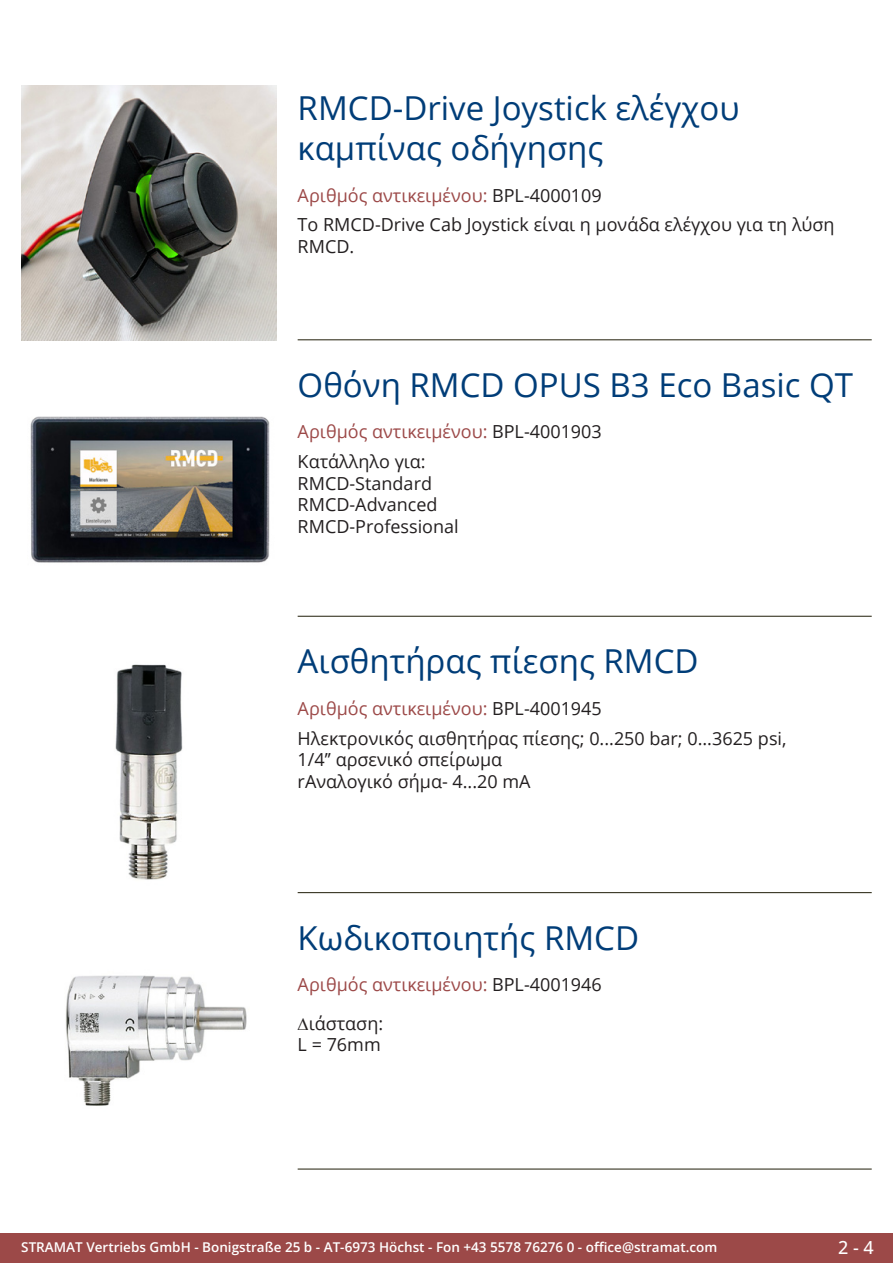
<style>
.page{position:relative;width:893px;height:1263px;background:#fff}
.page>*{position:absolute;margin:0;border:0;box-sizing:border-box;transform-origin:0 0}
.Produkttitel{font:33px/39.6px "Open Sans";color:#003d78}
.Beschreibung_Text{font:18px/21.6px "Open Sans";color:#231f20}
.TechDaten_Überschrif{font:18px "Open Sans";color:#9c4948}
.t1{font:500 18px "Open Sans";color:#fff}
.t2{font:600 13.5px "Open Sans";color:#fff}
.s1{color:#231f20}
</style>
<div class="page">
<div style="left:0;top:1233px;width:893px;height:30px;background:#9c4948"></div>
<hr style="left:298px;top:340px;width:574px;height:1px;background:#201d08">
<hr style="left:298px;top:616px;width:574px;height:1px;background:#201d08">
<hr style="left:298px;top:892px;width:574px;height:1px;background:#201d08">
<hr style="left:298px;top:1169px;width:574px;height:1px;background:#201d08">
<img style="left:21px;top:85px;width:255px;height:255px">
<img style="left:30px;top:416px;width:240px;height:147px">
<img style="left:115px;top:664px;width:68px;height:216px">
<img style="left:65px;top:975px;width:182px;height:131px">
<p class="Produkttitel" style="left:298px;top:88px;width:443px">RMCD-Drive Joystick ελέγχου καμπίνας οδήγησης</p>
<p class="TechDaten_Überschrif" style="left:298px;top:183px;width:306px">Αριθμός αντικειμένου: <span class="s1">BPL-4000109</span></p>
<p class="Beschreibung_Text" style="left:298px;top:214px;width:538px">Το RMCD-Drive Cab Joystick είναι η μονάδα ελέγχου για τη λύση<br>RMCD.</p>
<p class="Produkttitel" style="left:298px;top:364px;width:557px">Οθόνη RMCD OPUS B3 Eco Basic QT</p>
<p class="TechDaten_Überschrif" style="left:298px;top:420px;width:306px">Αριθμός αντικειμένου: <span class="s1">BPL-4001903</span></p>
<p class="Beschreibung_Text" style="left:298px;top:450px;width:163px">Κατάλληλο για:<br>RMCD-Standard<br>RMCD-Advanced<br>RMCD-Professional</p>
<p class="Produkttitel" style="left:298px;top:640px;width:402px">Αισθητήρας πίεσης RMCD</p>
<p class="TechDaten_Überschrif" style="left:298px;top:696px;width:306px">Αριθμός αντικειμένου: <span class="s1">BPL-4001945</span></p>
<p class="Beschreibung_Text" style="left:298px;top:727px;width:490px">Ηλεκτρονικός αισθητήρας πίεσης; 0...250 bar; 0...3625 psi,<br>1/4’’ αρσενικό σπείρωμα<br>rΑναλογικό σήμα- 4...20 mA</p>
<p class="Produkttitel" style="left:298px;top:917px;width:343px">Κωδικοποιητής RMCD</p>
<p class="TechDaten_Überschrif" style="left:298px;top:972px;width:306px">Αριθμός αντικειμένου: <span class="s1">BPL-4001946</span></p>
<p class="Beschreibung_Text" style="left:298px;top:1012px;width:87px;text-align:right">ιάσταση:<br>L = 76mm</p>
<p class="t2" style="left:21px;top:1238px;width:698px">STRAMAT Vertriebs GmbH - Bonigstraße 25 b - AT-6973 Höchst - Fon +43 5578 76276 0 - office@stramat.com</p>
<p class="t1" style="left:838px;top:1234px;width:37px">2 - 4</p>
</div>
